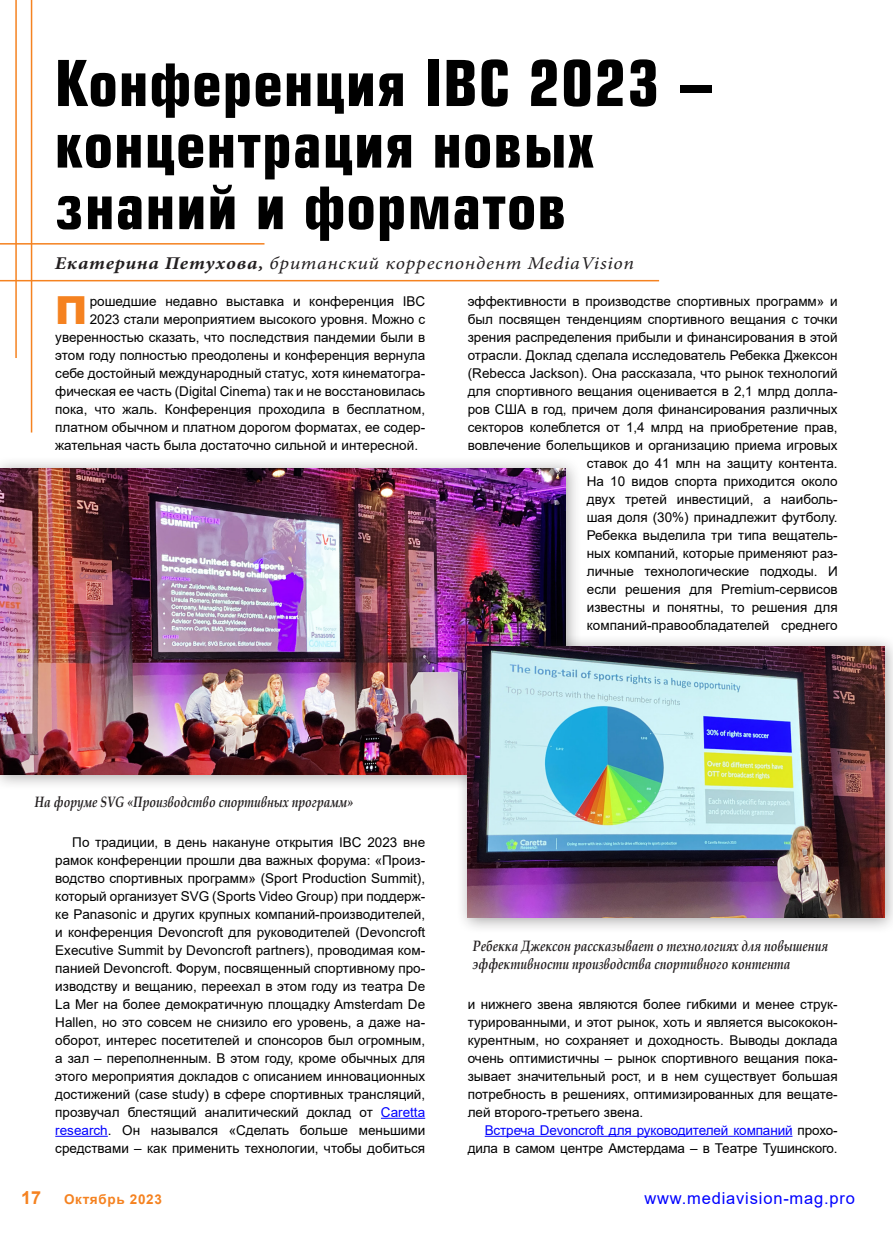
<style>
.page{position:relative;width:893px;height:1234px;background:#fff}
.page>*{position:absolute;margin:0;border:0;box-sizing:border-box;transform-origin:0 0}
.t1{font:700 61.5px/61.5px "Europe Cond";letter-spacing:.02em;color:#000}
.t2{font:900 38.7px "Arial";color:#f58220}
.t3{font:italic 18px "Minion Pro";letter-spacing:.035em;color:#231f20;scale:1.1 1}
.t4{font:700 18px "Arial";color:#f58220}
.t5{font:16.5px "Arial";letter-spacing:.05em;color:#00f}
.t6{font:italic 700 15px/18px "Book Antiqua";color:#231f20;scale:.8 1}
.t7{font:13.5px/18px "Arial";color:#000;text-align:justify}
.t8{font:700 13.5px "Arial";letter-spacing:.05em;color:#f58220}
.s1{font-weight:700}
.s2{color:#00f}
</style>
<div class="page">
<hr style="left:381px;top:1117px;width:44px;height:1px;background:#00f">
<hr style="left:55px;top:1135px;width:53px;height:1px;background:#00f">
<hr style="left:485px;top:1135px;width:307px;height:1px;background:#00f">
<hr style="left:31px;top:0;width:1px;height:432px;background:#f58220">
<hr style="left:0;top:280px;width:659px;height:1px;background:#f58220">
<hr style="left:15px;top:0;width:2px;height:358px;background:#f58220">
<hr style="left:0;top:243px;width:264px;height:1px;background:#f58220">
<div style="left:0;top:456px;width:582px;height:335px;background:#231f20;opacity:.4"></div>
<img style="left:0;top:468px;width:566px;height:306px">
<div style="left:456px;top:634px;width:437px;height:299px;background:#231f20;opacity:.4"></div>
<img style="left:468px;top:646px;width:416px;height:271px">
<h1 class="t1" style="left:55px;top:51px;width:661px">Конференция IBC 2023 – концентрация новых знаний и форматов</h1>
<h3 class="t3" style="left:55px;top:250px;width:528px"><span class="s1">Екатерина Петухова,</span> британский корреспондент MediaVision</h3>
<h2 class="t2" style="left:55px;top:282px;width:34px">П</h2>
<p class="t7" style="left:90px;top:292px;width:337px">рошедшие недавно выставка и конференция IBC</p>
<p class="t7" style="left:90px;top:310px;width:337px">2023 стали мероприятием высокого уровня. Можно с</p>
<p class="t7" style="left:55px;top:328px;width:371px">уверенностью сказать, что последствия пандемии были в</p>
<p class="t7" style="left:55px;top:346px;width:371px">этом году полностью преодолены и конференция вернула</p>
<p class="t7" style="left:55px;top:364px;width:371px">себе достойный международный статус, хотя кинематогра-</p>
<p class="t7" style="left:55px;top:382px;width:371px">фическая ее часть (Digital Cinema) так и не восстановилась</p>
<p class="t7" style="left:55px;top:400px;width:371px">пока, что жаль. Конференция проходила в бесплатном,</p>
<p class="t7" style="left:55px;top:418px;width:371px">платном обычном и платном дорогом форматах, ее содер-</p>
<p class="t7" style="left:55px;top:436px;width:364px">жательная часть была достаточно сильной и интересной.</p>
<p class="t7" style="left:468px;top:292px;width:371px;text-align:right">эффективности в производстве спортивных программ» и был посвящен тенденциям спортивного вещания с точки зрения распределения прибыли и финансирования в этой отрасли. Доклад сделала исследователь Ребекка Джексон (Rebecca Jackson). Она рассказала, что рынок технологий для спортивного вещания оценивается в 2,1 млрд долла&shy;ров США в год, причем доля финансирования различных секторов колеблется от 1,4 млрд на приобретение прав, вовлечение болельщиков и организацию приема игровых ставок до 41 млн на защиту контента.<br>На 10 видов спорта приходится около<br>двух третей инвестиций, а наиболь-<br>шая доля (30%) принадлежит футболу.<br>Ребекка выделила три типа вещатель-<br>ных компаний, которые применяют раз-<br>личные технологические подходы. И<br>если решения для Premium-сервисов<br>известны и понятны, то решения для компаний-правообладателей среднего</p>
<p class="t6" style="left:35px;top:792px;width:400px">На форуме SVG «Производство спортивных программ»</p>
<p class="t7" style="left:55px;top:832px;width:371px;text-indent:17px">По традиции, в день накануне открытия IBC 2023 вне рамок конференции прошли два важных форума: «Произ&shy;водство спортивных программ» (Sport Production Summit), который организует SVG (Sports Video Group) при поддерж&shy;ке Panasonic и других крупных компаний-производителей, и конференция Devoncroft для руководителей (Devoncroft Executive Summit by Devoncroft partners), проводимая ком&shy;панией Devoncroft. Форум, посвященный спортивному про&shy;изводству и вещанию, переехал в этом году из театра De La Mer на более демократичную площадку Amsterdam De Hallen, но это совсем не снизило его уровень, а даже на&shy;оборот, интерес посетителей и спонсоров был огромным, а зал – переполненным. В этом году, кроме обычных для этого мероприятия докладов с описанием инновационных достижений (case study) в сфере спортивных трансляций, прозвучал блестящий аналитический доклад от <span class="s2">Caretta research</span>. Он назывался «Сделать больше меньшими средствами – как применить технологии, чтобы добиться</p>
<p class="t6" style="left:473px;top:936px;width:445px">Ребекка Джексон рассказывает о технологиях для повышения эффективности производства спортивного контента</p>
<p class="t7" style="left:468px;top:994px;width:371px">и нижнего звена являются более гибкими и менее струк&shy;турированными, и этот рынок, хоть и является высококон&shy;курентным, но сохраняет и доходность. Выводы доклада очень оптимистичны – рынок спортивного вещания пока&shy;зывает значительный рост, и в нем существует большая потребность в решениях, оптимизированных для вещате&shy;лей второго-третьего звена.</p>
<p class="t7" style="left:468px;top:1120px;width:371px;text-align:right"><span class="s2">Встреча Devoncroft для руководителей компаний</span> прохо&shy;дила в самом центре Амстердама – в Театре Тушинского.</p>
<h3 class="t4" style="left:21px;top:1184px;width:22px">17</h3>
<p class="t8" style="left:64px;top:1189px;width:99px">Октябрь 2023</p>
<p class="t5" style="left:644px;top:1186px;width:212px">www.mediavision-mag.pro</p>
</div>
